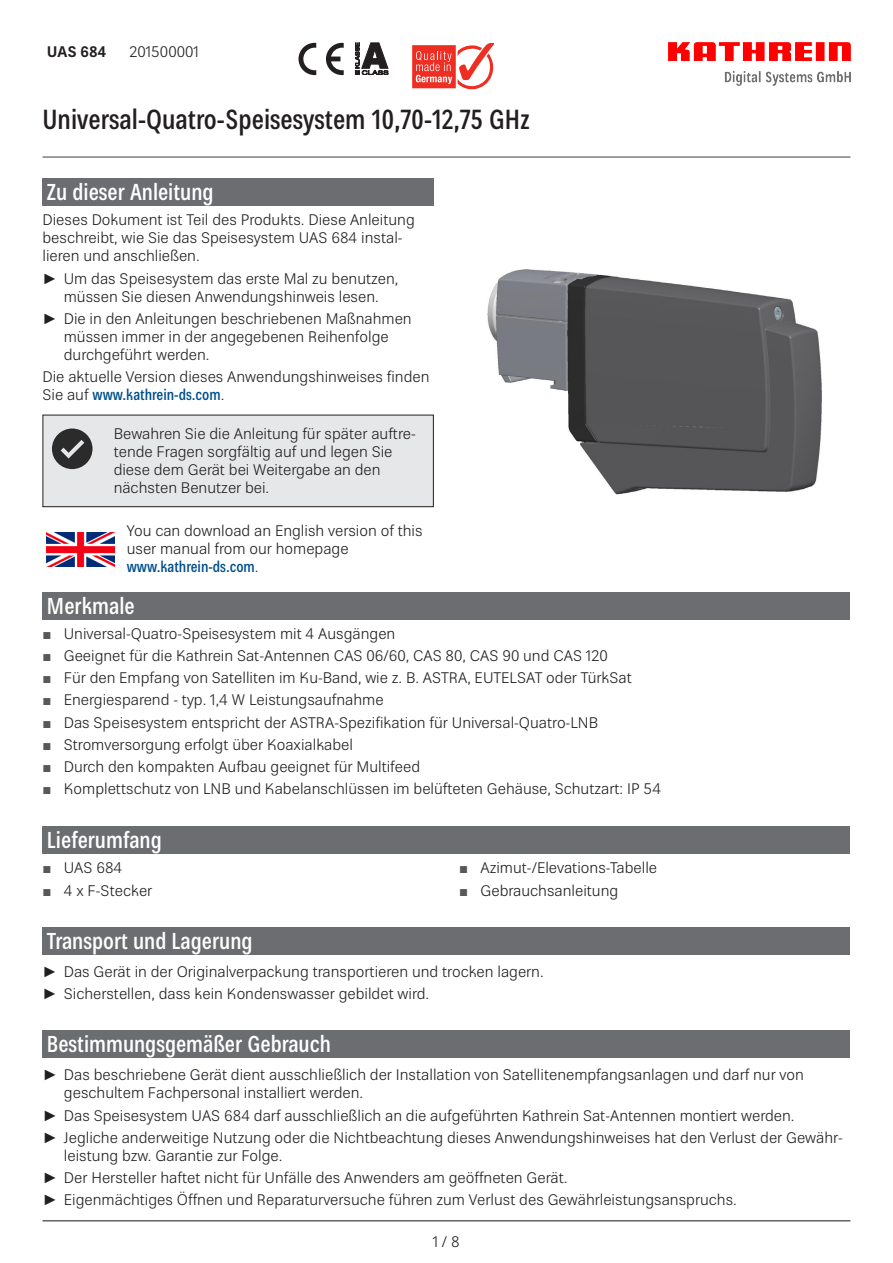
<style>
.page{position:relative;width:893px;height:1263px;background:#fff}
.page>*{position:absolute;margin:0;border:0;box-sizing:border-box;transform-origin:0 0}
.Überschrift_1{font:500 condensed 27px "Kathrein 67";color:#231f20}
.Überschrift_2{font:500 condensed 22.5px "Kathrein 67";color:#fff}
._10_00{font:300 15px/18px "Kathrein 45";color:#231f20}
._10_bold{font:700 15px "Kathrein 75";color:#231f20}
.s1{font-family:"Arial";font-weight:400}
.s2{font-family:"Kathrein 67";font-weight:500;font-stretch:condensed;color:#004f8a}
.s3{font-family:"Arial";font-weight:400;color:#57585a}
</style>
<div class="page">
<hr style="left:43px;top:1220px;width:807px;height:1px;background:#636366">
<svg style="left:298px;top:43px;width:46px;height:32px"></svg>
<svg style="left:355px;top:43px;width:33px;height:32px"></svg>
<div style="left:43px;top:179px;width:391px;height:27px;background:#6c6d70"></div>
<svg style="left:42px;top:414px;width:392px;height:93px;background:#dbdcde"></svg>
<div style="left:43px;top:592px;width:807px;height:27px;background:#6c6d70"></div>
<div style="left:43px;top:826px;width:807px;height:27px;background:#6c6d70"></div>
<img style="left:487px;top:269px;width:335px;height:226px">
<div style="left:43px;top:927px;width:807px;height:27px;background:#6c6d70"></div>
<div style="left:42px;top:1031px;width:808px;height:27px;background:#6c6d70"></div>
<img style="left:668px;top:43px;width:182px;height:42px">
<svg style="left:412px;top:43px;width:82px;height:47px"></svg>
<hr style="left:43px;top:156px;width:807px;height:2px;background:#7c7e81">
<img style="left:47px;top:532px;width:67px;height:34px">
<p class="_10_bold" style="left:47px;top:42px;width:61px">UAS 684</p>
<p class="_10_00" style="left:129px;top:43px;width:71px">201500001</p>
<p class="Überschrift_1" style="left:43px;top:100px;width:489px">Universal-Quatro-Speisesystem 10,70-12,75 GHz</p>
<p class="Überschrift_2" style="left:47px;top:177px;width:168px">Zu dieser Anleitung</p>
<p class="_10_00" style="left:43px;top:211px;width:374px">Dieses Dokument ist Teil des Produkts. Diese Anleitung beschreibt, wie Sie das Speisesystem UAS 684 instal&shy;lieren und anschließen.</p>
<p class="_10_00" style="left:43px;top:269px;width:357px;text-align:center"><span class="s1">►</span> Um das Speisesystem das erste Mal zu benutzen, müssen Sie diesen Anwendungshinweis lesen.</p>
<p class="_10_00" style="left:64px;top:310px;width:349px;text-indent:-21px"><span class="s1">►</span> Die in den Anleitungen beschriebenen Maßnahmen müssen immer in der angegebenen Reihenfolge durchgeführt werden.</p>
<p class="_10_00" style="left:43px;top:368px;width:388px">Die aktuelle Version dieses Anwendungshinweises finden<br>Sie auf <span class="s2">www.kathrein-ds.com</span>.</p>
<p class="_10_00" style="left:114px;top:425px;width:304px">Bewahren Sie die Anleitung für später auftre&shy;tende Fragen sorgfältig auf und legen Sie diese dem Gerät bei Weitergabe an den nächsten Benutzer bei.</p>
<p class="_10_00" style="left:127px;top:522px;width:297px">You can download an English version of this user manual from our homepage <span class="s2">www.kathrein-ds.com</span>.</p>
<p class="Überschrift_2" style="left:47px;top:590px;width:89px">Merkmale</p>
<p class="_10_00" style="left:43px;top:624px;width:354px"><span class="s3">■</span> Universal-Quatro-Speisesystem mit 4 Ausgängen</p>
<p class="_10_00" style="left:43px;top:647px;width:567px"><span class="s3">■</span> Geeignet für die Kathrein Sat-Antennen CAS 06/60, CAS 80, CAS 90 und CAS 120</p>
<p class="_10_00" style="left:43px;top:669px;width:591px"><span class="s3">■</span> Für den Empfang von Satelliten im Ku-Band, wie z. B. ASTRA, EUTELSAT oder TürkSat</p>
<p class="_10_00" style="left:43px;top:691px;width:343px"><span class="s3">■</span> Energiesparend - typ. 1,4 W Leistungsaufnahme</p>
<p class="_10_00" style="left:43px;top:713px;width:557px"><span class="s3">■</span> Das Speisesystem entspricht der ASTRA-Spezifikation für Universal-Quatro-LNB</p>
<p class="_10_00" style="left:43px;top:736px;width:312px"><span class="s3">■</span> Stromversorgung erfolgt über Koaxialkabel</p>
<p class="_10_00" style="left:43px;top:758px;width:379px"><span class="s3">■</span> Durch den kompakten Aufbau geeignet für Multifeed</p>
<p class="_10_00" style="left:43px;top:780px;width:620px"><span class="s3">■</span> Komplettschutz von LNB und Kabelanschlüssen im belüfteten Gehäuse, Schutzart: IP 54</p>
<p class="Überschrift_2" style="left:47px;top:824px;width:116px">Lieferumfang</p>
<p class="_10_00" style="left:43px;top:859px;width:81px"><span class="s3">■</span> UAS 684</p>
<p class="_10_00" style="left:43px;top:881px;width:111px"><span class="s3">■</span> 4 x F-Stecker</p>
<p class="Überschrift_2" style="left:47px;top:925px;width:207px">Transport und Lagerung</p>
<p class="_10_00" style="left:43px;top:962px;width:503px"><span class="s1">►</span> Das Gerät in der Originalverpackung transportieren und trocken lagern.</p>
<p class="_10_00" style="left:43px;top:985px;width:388px"><span class="s1">►</span> Sicherstellen, dass kein Kondenswasser gebildet wird.</p>
<p class="Überschrift_2" style="left:47px;top:1029px;width:285px">Bestimmungsgemäßer Gebrauch</p>
<p class="_10_00" style="left:64px;top:1066px;width:741px;text-indent:-21px"><span class="s1">►</span> Das beschriebene Gerät dient ausschließlich der Installation von Satellitenempfangsanlagen und darf nur von geschultem Fachpersonal installiert werden.</p>
<p class="_10_00" style="left:43px;top:1106px;width:753px"><span class="s1">►</span> Das Speisesystem UAS 684 darf ausschließlich an die aufgeführten Kathrein Sat-Antennen montiert werden.</p>
<p class="_10_00" style="left:64px;top:1129px;width:780px;text-indent:-21px"><span class="s1">►</span> Jegliche anderweitige Nutzung oder die Nichtbeachtung dieses Anwendungshinweises hat den Verlust der Gewähr&shy;leistung bzw. Garantie zur Folge.</p>
<p class="_10_00" style="left:43px;top:1169px;width:526px"><span class="s1">►</span> Der Hersteller haftet nicht für Unfälle des Anwenders am geöffneten Gerät.</p>
<p class="_10_00" style="left:43px;top:1191px;width:696px"><span class="s1">►</span> Eigenmächtiges Öffnen und Reparaturversuche führen zum Verlust des Gewährleistungsanspruchs.</p>
<p class="_10_00" style="left:459px;top:859px;width:199px"><span class="s3">■</span> Azimut-/Elevations-Tabelle</p>
<p class="_10_00" style="left:459px;top:881px;width:161px"><span class="s3">■</span> Gebrauchsanleitung</p>
<p class="_10_00" style="left:433px;top:1233px;width:28px">1 / 8</p>
</div>
